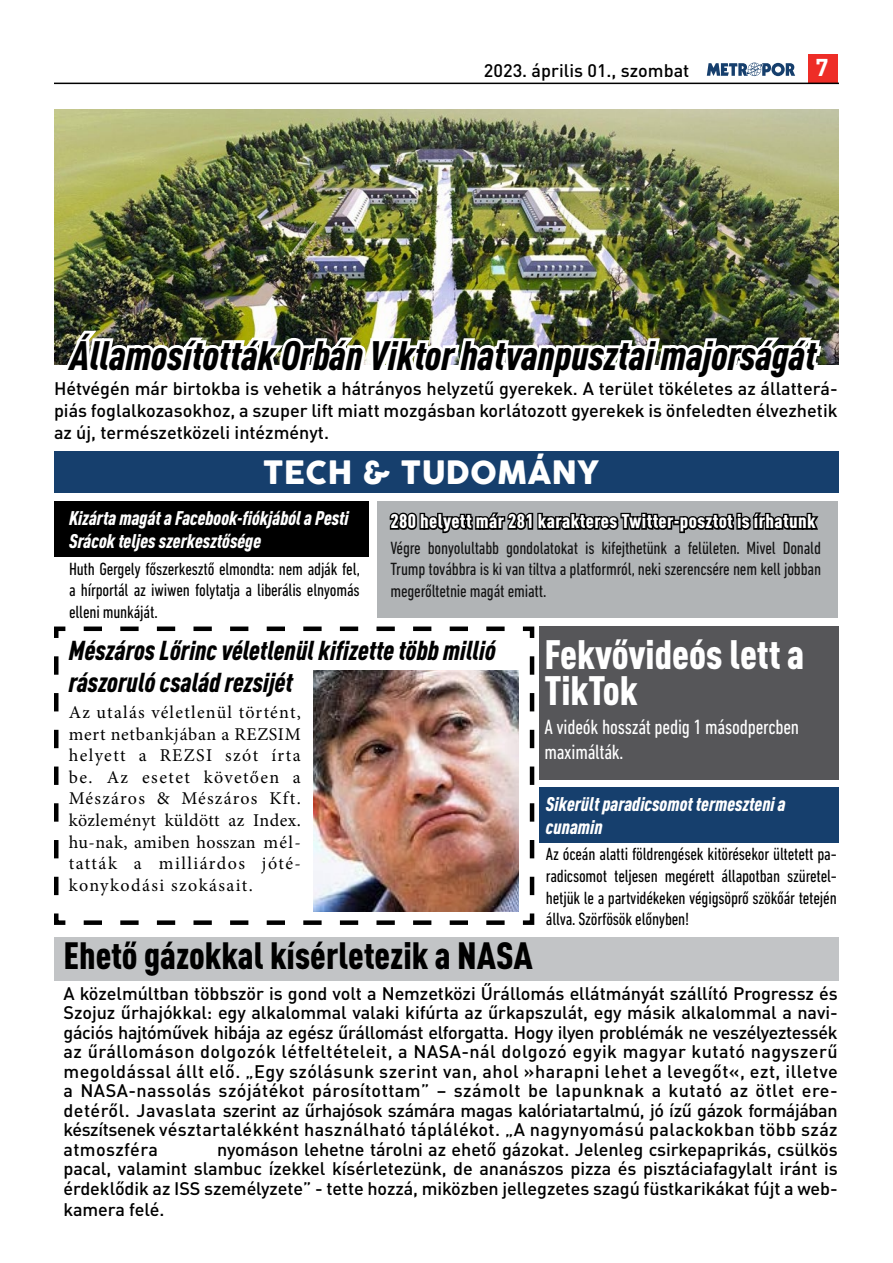
<style>
.page{position:relative;width:893px;height:1263px;background:#fff}
.page>*{position:absolute;margin:0;border:0;box-sizing:border-box;transform-origin:0 0}
.t1{font:italic 900 condensed 40.5px "DIN Pro";color:#000}
.t2{font:900 condensed 40.5px/36px "DIN Pro";color:#fff}
.t3{font:900 condensed 37.5px "DIN Pro";color:#000}
.t4{font:31.5px "Cocogoose";color:#fff}
.t5{font:italic 900 condensed 27px/32.4px "DIN Pro";color:#000}
.t6{font:700 24px "DIN Pro";color:#fff}
.t7{font:condensed 21px/25.2px "DIN Next LT Pro";letter-spacing:-.01em;color:#fff}
.t8{font:italic 900 condensed 19.5px/23.4px "DIN Pro";color:#fff}
.t9{font:900 condensed 19.5px "DIN Pro";letter-spacing:.02em;color:#fff}
.t10{font:500 18px/19.5px "DIN Pro";color:#000;text-align:justify}
.t11{font:condensed 18px/21.6px "DIN Next LT Pro";letter-spacing:-.01em;color:#000;text-align:justify}
.t12{font:18px/21.6px "Minion Pro";letter-spacing:.075em;color:#000;text-align:justify}
.t13{font:condensed 18px/21.6px "DIN Next LT Pro";letter-spacing:-.01em;color:#141414;text-align:justify}
</style>
<div class="page">
<div style="left:54px;top:937px;width:785px;height:43px;background:#c2c4c6"></div>
<div style="left:808px;top:54px;width:30px;height:29px;background:#ee2d27"></div>
<svg style="left:707px;top:63px;width:88px;height:13px"></svg>
<hr style="left:54px;top:83px;width:785px;height:1px;background:#000">
<svg style="left:54px;top:626px;width:481px;height:299px"></svg>
<img style="left:54px;top:109px;width:785px;height:256px">
<img style="left:59px;top:317px;width:766px;height:48px">
<div style="left:539px;top:626px;width:300px;height:154px;background:#565659"></div>
<div style="left:377px;top:501px;width:461px;height:117px;background:#b1b4b6"></div>
<svg style="left:389px;top:512px;width:430px;height:22px"></svg>
<div style="left:54px;top:451px;width:785px;height:42px;background:#163f6d"></div>
<div style="left:54px;top:501px;width:314px;height:56px;background:#000"></div>
<div style="left:539px;top:787px;width:300px;height:55px;background:#163f6d"></div>
<img style="left:314px;top:670px;width:204px;height:241px">
<p class="t10" style="left:484px;top:59px;width:207px">2023. április 01., szombat</p>
<h3 class="t6" style="left:816px;top:48px;width:15px">7</h3>
<h1 class="t1" style="left:70px;top:324px;width:748px">Államosították Orbán Viktor hatvanpusztai majorságát</h1>
<p class="t10" style="left:54px;top:376px;width:785px;line-height:21.6px">Hétvégén már birtokba is vehetik a hátrányos helyzetű gyerekek. A terület tökéletes az állatterá&shy;piás foglalkozasokhoz, a szuper lift miatt mozgásban korlátozott gyerekek is önfeledten élvezhetik az új, természetközeli intézményt.</p>
<h3 class="t4" style="left:263px;top:450px;width:338px">TECH &amp; TUDOMÁNY</h3>
<p class="t8" style="left:69px;top:504px;width:281px">Kizárta magát a Facebook-fiókjából a Pesti<br>Srácok teljes szerkesztősége</p>
<p class="t11" style="left:69px;top:558px;width:292px">Huth Gergely főszerkesztő elmondta: nem adják fel, a hírportál az iwiwen folytatja a liberális elnyomás elleni munkáját.</p>
<p class="t9" style="left:390px;top:506px;width:427px">280 helyett már 281 karakteres Twitter-posztot is írhatunk</p>
<p class="t13" style="left:390px;top:537px;width:432px">Végre bonyolultabb gondolatokat is kifejthetünk a felületen. Mivel Donald Trump továbbra is ki van tiltva a platformról, neki szerencsére nem kell jobban megerőltetnie magát emiatt.</p>
<h3 class="t5" style="left:69px;top:631px;width:428px">Mészáros Lőrinc véletlenül kifizette több millió rászoruló család rezsijét</h3>
<p class="t12" style="left:69px;top:701px;width:234px">Az utalás véletlenül történt, mert netbankjában a REZSIM helyett a REZSI szót írta be. Az esetet követően a Mészáros &amp; Mészáros Kft. közleményt küldött az Index. hu-nak, amiben hosszan mél&shy;tatták a milliárdos jóté&shy;konykodási szokásait.</p>
<h1 class="t2" style="left:544px;top:633px;width:262px">Fekvővideós lett a<br>TikTok</h1>
<p class="t7" style="left:544px;top:714px;width:256px">A videók hosszát pedig 1 másodpercben maximálták.</p>
<p class="t8" style="left:546px;top:790px;width:241px">Sikerült paradicsomot termeszteni a cunamin</p>
<p class="t11" style="left:546px;top:843px;width:292px">Az óceán alatti földrengések kitörésekor ültetett pa&shy;radicsomot teljesen megérett állapotban szüretel&shy;hetjük le a partvidékeken végigsöprő szökőár tetején állva. Szörfösök előnyben!</p>
<h2 class="t3" style="left:64px;top:926px;width:471px">Ehető gázokkal kísérletezik a NASA</h2>
<p class="t10" style="left:64px;top:981px;width:776px">A közelmúltban többször is gond volt a Nemzetközi Űrállomás ellátmányát szállító Progressz és Szojuz űrhajókkal: egy alkalommal valaki kifúrta az űrkapszulát, egy másik alkalommal a navi&shy;gációs hajtóművek hibája az egész űrállomást elforgatta. Hogy ilyen problémák ne veszélyeztessék az űrállomáson dolgozók létfeltételeit, a NASA-nál dolgozó egyik magyar kutató nagyszerű megoldással állt elő. „Egy szólásunk szerint van, ahol »harapni lehet a levegőt«, ezt, illetve a NASA-nassolás szójátékot párosítottam” – számolt be lapunknak a kutató az ötlet ere&shy;detéről. Javaslata szerint az űrhajósok számára magas kalóriatartalmú, jó ízű gázok formájában készítsenek vésztartalékként használható táplálékot. „A nagynyomású palackokban több száz atmoszféra</p>
<p class="t10" style="left:64px;top:1137px;width:776px;text-indent:154px">nyomáson lehetne tárolni az ehető gázokat. Jelenleg csirkepaprikás, csülkös pacal, valamint slambuc ízekkel kísérletezünk, de ananászos pizza és pisztáciafagylalt iránt is érdeklődik az ISS személyzete” - tette hozzá, miközben jellegzetes szagú füstkarikákat fújt a web-</p>
<p class="t10" style="left:64px;top:1198px;width:102px">kamera felé.</p>
</div>
